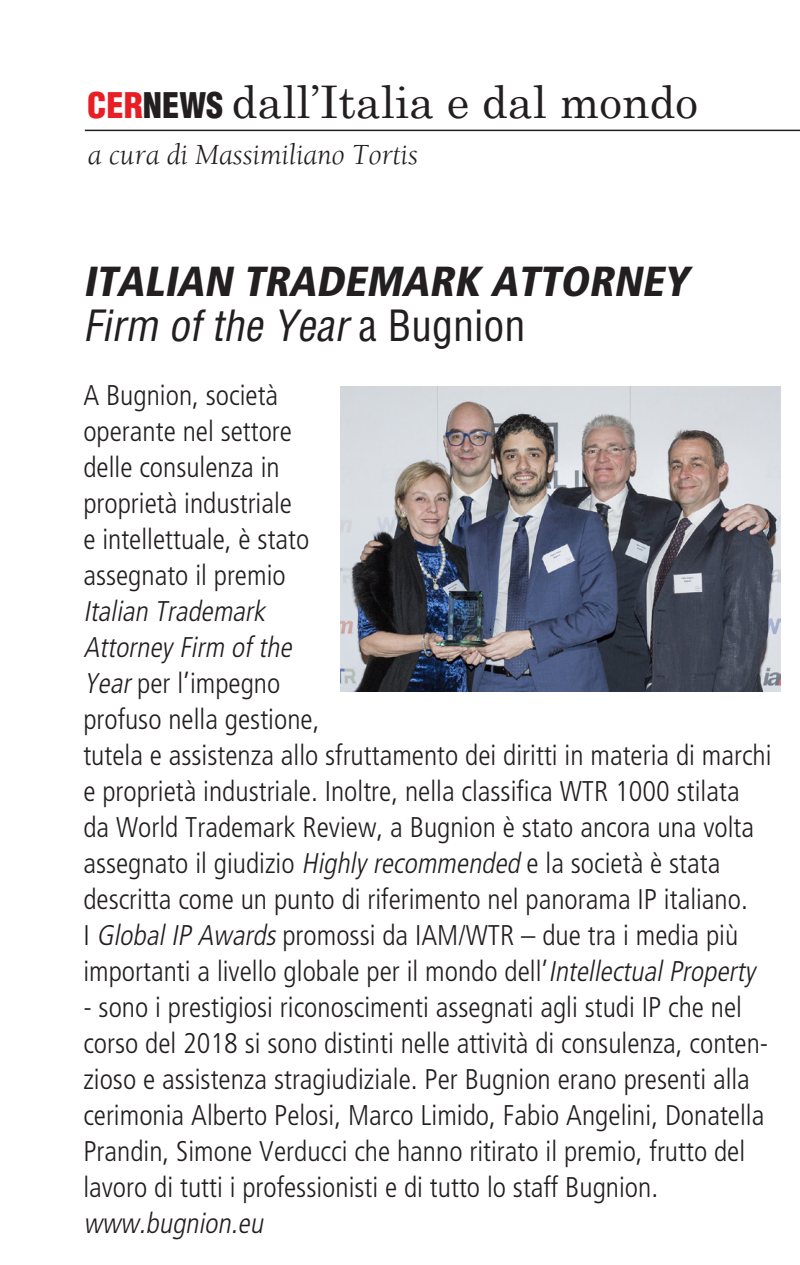
<style>
.page{position:relative;width:800px;height:1265px;background:#fff}
.page>*{position:absolute;margin:0;border:0;box-sizing:border-box;transform-origin:0 0}
.t1{font:45px "Century Schoolbook";color:#231f20}
.TITOLO_NEWS_bold{font:italic 900 condensed 42px "Frutiger";color:#231f20}
.TITOLO_NEWS_bold-2{font:italic condensed 42px "Helvetica";color:#231f20}
.Normale{font:italic 30px "Berkeley";color:#231f20}
.TESTO_news{font:300 condensed 28.5px/36px "Frutiger";color:#231f20}
.TESTO_news-2{font:italic 300 condensed 28.5px "Frutiger";color:#231f20}
.s1{font-family:"Helvetica";font-weight:900;font-stretch:condensed;font-size:34.5px;color:#e81e24}
.s2{font-family:"Helvetica";font-weight:900;font-stretch:condensed;font-size:34.5px}
.s3{font-style:normal}
.s4{font-style:italic}
</style>
<div class="page">
<hr style="left:85px;top:130px;width:714px;height:1px;background:#231f20">
<img style="left:340px;top:386px;width:440px;height:305px">
<h1 class="t1" style="left:87px;top:73px;width:612px"><span class="s1">CER</span><span class="s2">NEWS</span> dall’Italia e dal mondo</h1>
<p class="Normale" style="left:88px;top:139px;width:331px">a cura di Massimiliano Tortis</p>
<p class="TITOLO_NEWS_bold" style="left:83px;top:256px;width:615px">ITALIAN TRADEMARK ATTORNEY</p>
<p class="TITOLO_NEWS_bold-2" style="left:83px;top:299px;width:444px">Firm ofthe Year<span class="s3">a B u g n i o n</span></p>
<p class="TESTO_news" style="left:83px;top:378px;width:689px">A Bugnion, società<br>operante nel settore<br>delle consulenza in<br>proprietà industriale<br>e intellettuale, è stato<br>assegnato il premio<br><span class="s4">Italian Trademark<br>AttorneyFirm ofthe<br>Year</span>per l’impegno<br>profuso nella gestione,<br>tutela e assistenza allo sfruttamento dei diritti in materia di marchi e proprietà industriale. Inoltre, nella classifica WTR 1000 stilata da World Trademark Review, a Bugnion è stato ancora una volta assegnato il giudizio <span class="s4">Highlyrecommended</span> e la società è stata descritta come un punto di riferimento nel panorama IP italiano.<br>I <span class="s4">GlobalIP Awards</span>promossi da IAM/WTR – due tra i media più importanti a livello globale per il mondo dell’<span class="s4">IntellectualProperty</span></p>
<p class="TESTO_news" style="left:83px;top:990px;width:686px">- sono i prestigiosi riconoscimenti assegnati agli studi IP che nel corso del 2018 si sono distinti nelle attività di consulenza, conten&shy;zioso e assistenza stragiudiziale. Per Bugnion erano presenti alla cerimonia Alberto Pelosi, Marco Limido, Fabio Angelini, Donatella Prandin, Simone Verducci che hanno ritirato il premio, frutto del lavoro di tutti i professionisti e di tutto lo staff Bugnion.</p>
<p class="TESTO_news-2" style="left:83px;top:1207px;width:187px">www.bugnion.eu</p>
</div>
